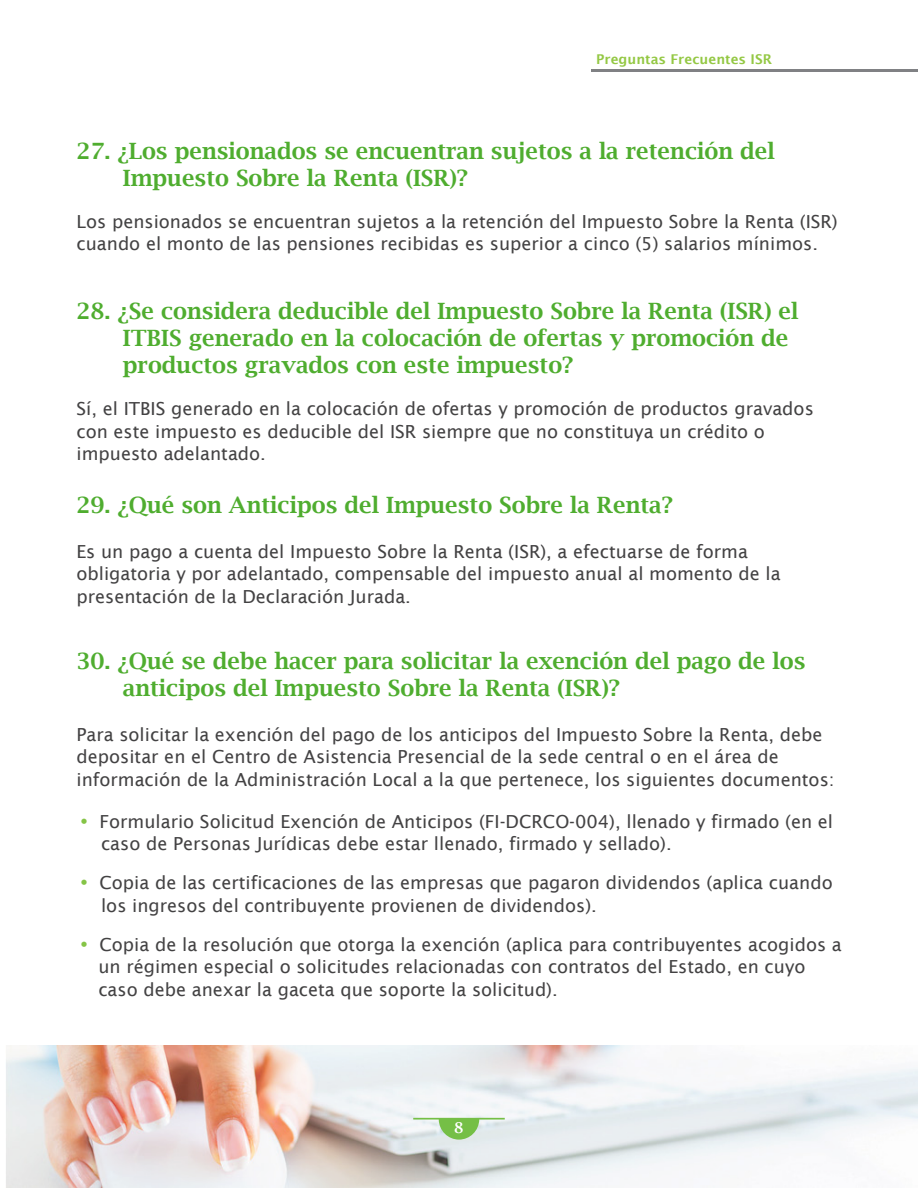
<style>
.page{position:relative;width:918px;height:1188px;background:#fff}
.page>*{position:absolute;margin:0;border:0;box-sizing:border-box;transform-origin:0 0}
.t1{font:600 22.5px/27px "Lucida Bright";color:#4fad2f}
.t2{font:18px/22.5px "Lucida Sans";color:#434243}
.t3{font:600 15px "Lucida Bright";color:#fff}
.t4{font:600 13.5px "Lucida Sans";color:#94c844}
.s1{font-weight:600;font-size:24px;color:#85c446}
</style>
<div class="page">
<img style="left:6px;top:1045px;width:912px;height:143px">
<svg style="left:413px;top:1118px;width:92px;height:22px;background:#b9daad"></svg>
<hr style="left:591px;top:69px;width:327px;height:2px;background:#808184">
<p class="t4" style="left:596px;top:52px;width:177px">Preguntas Frecuentes ISR</p>
<p class="t1" style="left:123px;top:137px;width:653px;text-indent:-46px">27. ¿Los pensionados se encuentran sujetos a la retención del<br>Impuesto Sobre la Renta (ISR)?</p>
<p class="t2" style="left:76px;top:210px;width:763px">Los pensionados se encuentran sujetos a la retención del Impuesto Sobre la Renta (ISR) cuando el monto de las pensiones recibidas es superior a cinco (5) salarios mínimos.</p>
<p class="t1" style="left:123px;top:298px;width:677px;text-indent:-46px">28. ¿Se considera deducible del Impuesto Sobre la Renta (ISR) el<br>ITBIS generado en la colocación de ofertas y promoción de productos gravados con este impuesto?</p>
<p class="t2" style="left:76px;top:398px;width:739px">Sí, el ITBIS generado en la colocación de ofertas y promoción de productos gravados con este impuesto es deducible del ISR siempre que no constituya un crédito o impuesto adelantado.</p>
<p class="t1" style="left:76px;top:491px;width:598px">29. ¿Qué son Anticipos del Impuesto Sobre la Renta?</p>
<p class="t2" style="left:76px;top:540px;width:706px">Es un pago a cuenta del Impuesto Sobre la Renta (ISR), a efectuarse de forma obligatoria y por adelantado, compensable del impuesto anual al momento de la presentación de la Declaración Jurada.</p>
<p class="t1" style="left:123px;top:647px;width:684px;text-indent:-46px">30. ¿Qué se debe hacer para solicitar la exención del pago de los anticipos del Impuesto Sobre la Renta (ISR)?</p>
<p class="t2" style="left:76px;top:723px;width:760px">Para solicitar la exención del pago de los anticipos del Impuesto Sobre la Renta, debe depositar en el Centro de Asistencia Presencial de la sede central o en el área de información de la Administración Local a la que pertenece, los siguientes documentos:</p>
<p class="t2" style="left:101px;top:810px;width:734px;text-indent:-25px"><span class="s1">•</span> Formulario Solicitud Exención de Anticipos (FI-DCRCO-004), llenado y firmado (en el caso de Personas Jurídicas debe estar llenado, firmado y sellado).</p>
<p class="t2" style="left:101px;top:872px;width:733px;text-indent:-25px"><span class="s1">•</span> Copia de las certificaciones de las empresas que pagaron dividendos (aplica cuando los ingresos del contribuyente provienen de dividendos).</p>
<p class="t2" style="left:98px;top:933px;width:745px;text-indent:-22px"><span class="s1">•</span> Copia de la resolución que otorga la exención (aplica para contribuyentes acogidos a un régimen especial o solicitudes relacionadas con contratos del Estado, en cuyo caso debe anexar la gaceta que soporte la solicitud).</p>
<p class="t3" style="left:454px;top:1119px;width:11px">8</p>
</div>
